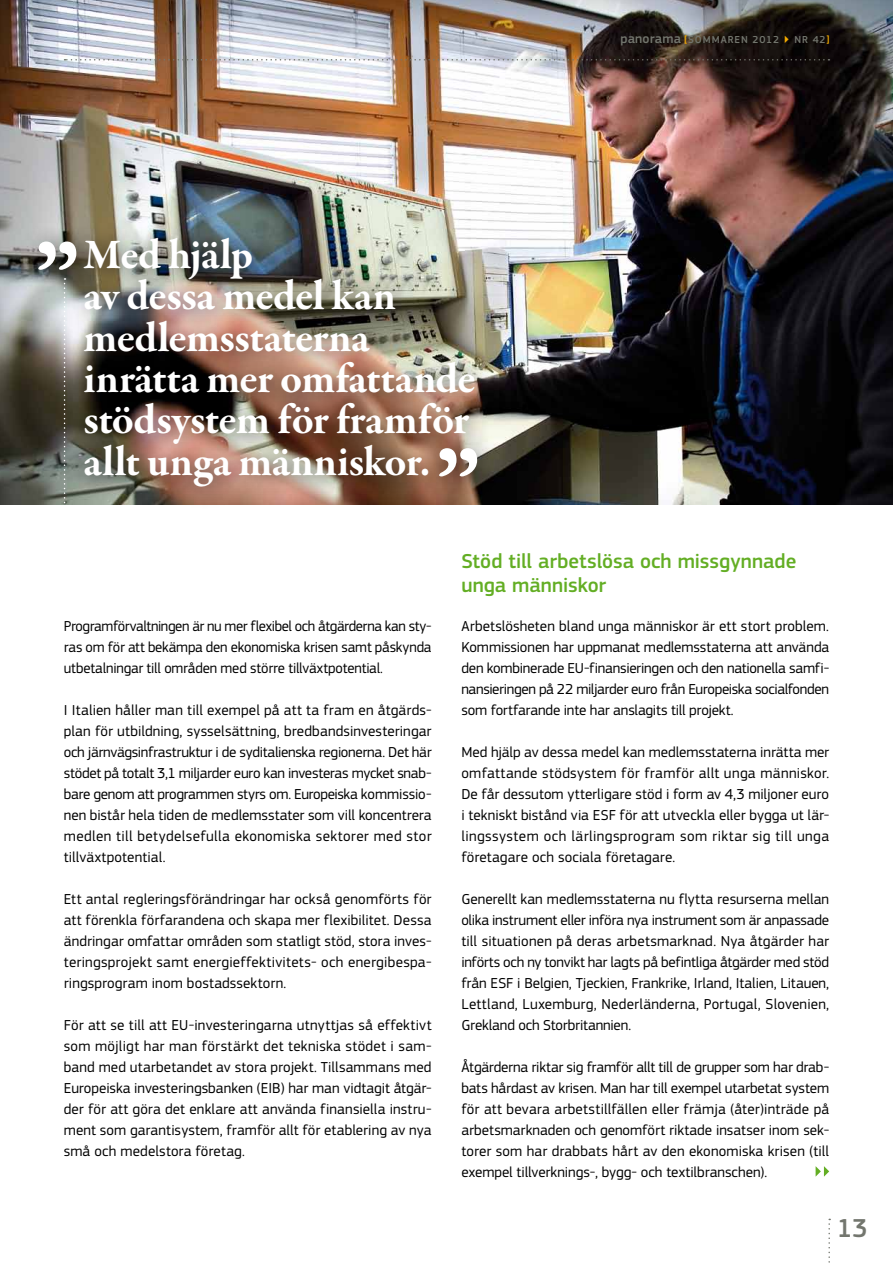
<style>
.page{position:relative;width:893px;height:1263px;background:#fff}
.page>*{position:absolute;margin:0;border:0;box-sizing:border-box;transform-origin:0 0}
.t1{font:700 108px "Garamond Premr Pro";color:#fff}
.t2{font:700 43.05px/41.4px "Garamond Premr Pro";letter-spacing:-.015em;color:#fff}
.t3{font:500 27px "PF Square Sans Pro";color:#73766e}
.t4{font:500 21px/24px "PF Square Sans Pro";color:#63ae24}
.t5{font:15px/21px "PF Square Sans Pro";letter-spacing:.005em;color:#000;text-align:justify}
.t6{font:500 10.5px "PF Square Sans Pro";letter-spacing:.095em;color:#73766e}
.s1{font-size:13.5px}
.s2{color:#f8ae00}
</style>
<div class="page">
<img style="left:0;top:0;width:893px;height:505px">
<div style="left:20px;top:219px;width:483px;height:292px;background:#000;opacity:.5"></div>
<svg style="left:64px;top:278px;width:2px;height:232px"></svg>
<svg style="left:816px;top:1166px;width:13px;height:11px"></svg>
<svg style="left:828px;top:1219px;width:2px;height:44px"></svg>
<svg style="left:65px;top:59px;width:764px;height:2px;background:#908a87"></svg>
<p class="t6" style="left:620px;top:33px;width:210px"><span class="s1">panorama</span> <span class="s2">[</span>SOMMAREN 2012 <span class="s2">▶</span> Nr 42<span class="s2">]</span></p>
<h1 class="t1" style="left:34px;top:214px;width:47px">”</h1>
<h2 class="t2" style="left:84px;top:234px;width:394px">Med hjälp<br>av dessa medel kan medlemsstaterna inrätta mer omfattande stödsystem för framför allt unga människor.</h2>
<h1 class="t1" style="left:435px;top:421px;width:47px">”</h1>
<p class="t5" style="left:64px;top:615px;width:369px">Programförvaltningen är nu mer flexibel och åtgärderna kan sty&shy;ras om för att bekämpa den ekonomiska krisen samt påskynda utbetalningar till områden med större tillväxtpotential.</p>
<p class="t5" style="left:64px;top:699px;width:369px">I Italien håller man till exempel på att ta fram en åtgärds&shy;plan för utbildning, sysselsättning, bredbandsinvesteringar och järnvägsinfrastruktur i de syditalienska regionerna. Det här stödet på totalt 3,1 miljarder euro kan investeras mycket snab&shy;bare genom att programmen styrs om. Europeiska kommissio&shy;nen bistår hela tiden de medlemsstater som vill koncentrera medlen till betydelsefulla ekonomiska sektorer med stor tillväxtpotential.</p>
<p class="t5" style="left:64px;top:888px;width:369px">Ett antal regleringsförändringar har också genomförts för att förenkla förfarandena och skapa mer flexibilitet. Dessa ändringar omfattar områden som statligt stöd, stora inves&shy;teringsprojekt samt energieffektivitets- och energibespa&shy;ringsprogram inom bostadssektorn.</p>
<p class="t5" style="left:64px;top:1014px;width:369px">För att se till att EU-investeringarna utnyttjas så effektivt som möjligt har man förstärkt det tekniska stödet i sam&shy;band med utarbetandet av stora projekt. Tillsammans med Europeiska investeringsbanken (EIB) har man vidtagit åtgär&shy;der för att göra det enklare att använda finansiella instru&shy;ment som garantisystem, framför allt för etablering av nya små och medelstora företag.</p>
<h3 class="t4" style="left:461px;top:549px;width:336px">Stöd till arbetslösa och missgynnade unga människor</h3>
<p class="t5" style="left:461px;top:615px;width:369px">Arbetslösheten bland unga människor är ett stort problem.<br>Kommissionen har uppmanat medlemsstaterna att använda den kombinerade EU-finansieringen och den nationella samfi&shy;nansieringen på 22 miljarder euro från Europeiska socialfonden som fortfarande inte har anslagits till projekt.</p>
<p class="t5" style="left:461px;top:741px;width:369px">Med hjälp av dessa medel kan medlemsstaterna inrätta mer omfattande stödsystem för framför allt unga människor.<br>De får dessutom ytterligare stöd i form av 4,3 miljoner euro i tekniskt bistånd via ESF för att utveckla eller bygga ut lär&shy;lingssystem och lärlingsprogram som riktar sig till unga företagare och sociala företagare.</p>
<p class="t5" style="left:461px;top:888px;width:369px">Generellt kan medlemsstaterna nu flytta resurserna mellan olika instrument eller införa nya instrument som är anpassade till situationen på deras arbetsmarknad. Nya åtgärder har införts och ny tonvikt har lagts på befintliga åtgärder med stöd från ESF i Belgien, Tjeckien, Frankrike, Irland, Italien, Litauen, Lettland, Luxemburg, Nederländerna, Portugal, Slovenien, Grekland och Storbritannien.</p>
<p class="t5" style="left:461px;top:1056px;width:369px">Åtgärderna riktar sig framför allt till de grupper som har drab&shy;bats hårdast av krisen. Man har till exempel utarbetat system för att bevara arbetstillfällen eller främja (åter)inträde på arbetsmarknaden och genomfört riktade insatser inom sek&shy;torer som har drabbats hårt av den ekonomiska krisen (till exempel tillverknings-, bygg- och textilbranschen).</p>
<h3 class="t3" style="left:837px;top:1212px;width:32px">13</h3>
</div>
